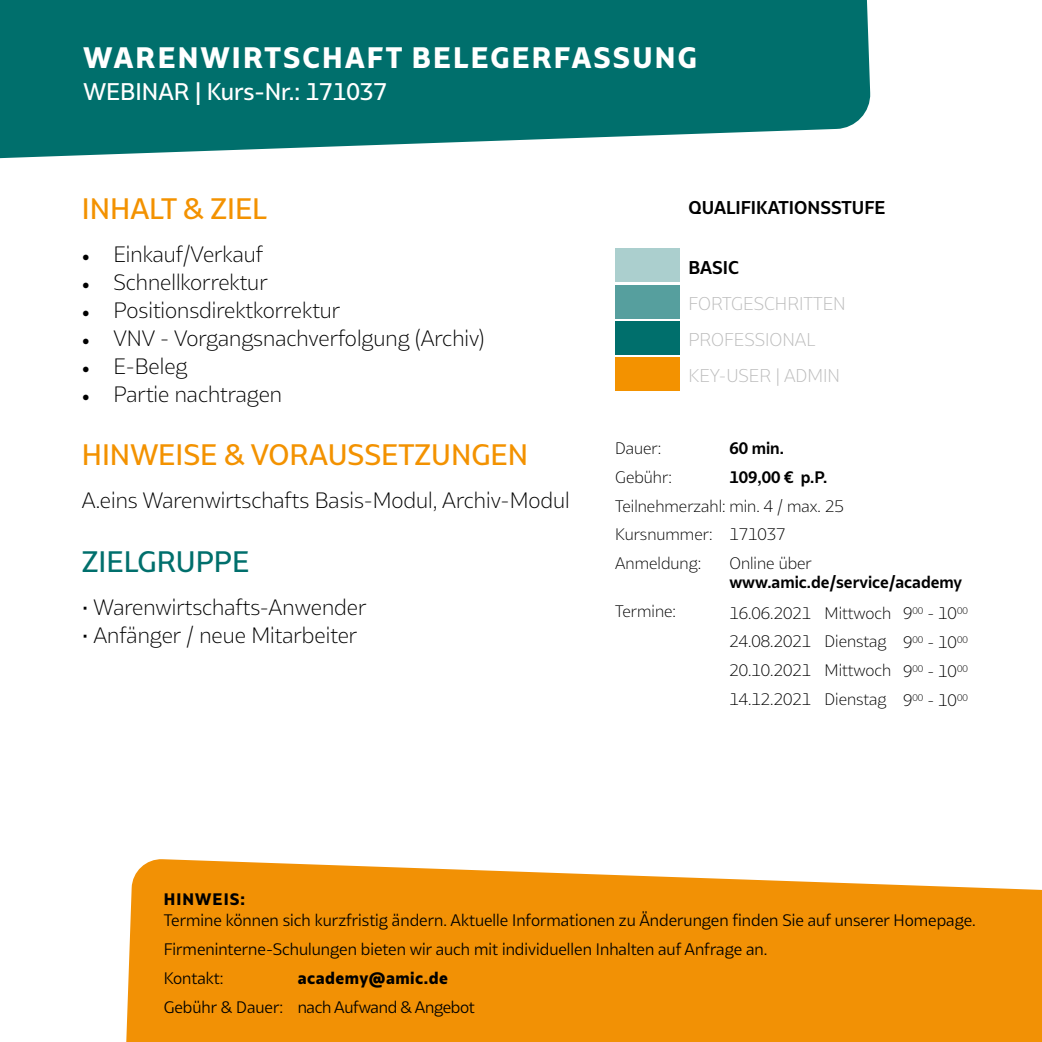
<style>
.page{position:relative;width:1042px;height:1042px;background:#fff}
.page>*{position:absolute;margin:0;border:0;box-sizing:border-box;transform-origin:0 0}
.t1{font:500 28px "Bw Glenn Sans DEMO";color:#f39200}
.t2{font:800 28px "Bw Glenn Sans DEMO";letter-spacing:.08em;color:#fff}
.t3{font:500 28px "Bw Glenn Sans DEMO";color:#006f6c}
.t4{font:500 22.75px "Bw Glenn Sans DEMO";color:#fff}
.t5{font:300 21px "Bw Glenn Sans DEMO";color:#000}
.t6{font:300 17.5px/36.1px "Bw Glenn Sans DEMO";color:#bcbcbc}
.t7{font:700 17.5px "Bw Glenn Sans DEMO";color:#000}
.t8{font:300 15.75px/28.9px "Bw Glenn Sans DEMO";color:#000}
.t9{font:15.75px/28.9px "Bw Glenn Sans DEMO";color:#000}
.t10{font:700 15.75px "Bw Glenn Sans DEMO";color:#000}
.t11{font:15.75px "Bw Glenn Sans DEMO";letter-spacing:-.02em;color:#000}
.t12{font:800 15.75px "Bw Glenn Sans DEMO";letter-spacing:.03em;color:#000}
.t13{font:800 15.75px "Bw Glenn Sans DEMO";letter-spacing:.07em;color:#000}
.s1{font-family:"Minion Pro";font-weight:400}
</style>
<div class="page">
<svg style="left:0;top:0;width:871px;height:159px;background:#1a7e7b"></svg>
<svg style="left:126px;top:859px;width:916px;height:183px;background:#f39a1a"></svg>
<hr style="left:615px;top:357px;width:4px;height:34px;background:#f39200">
<div style="left:615px;top:248px;width:65px;height:34px;background:#abcfce"></div>
<div style="left:615px;top:285px;width:65px;height:33px;background:#569f9e"></div>
<div style="left:615px;top:321px;width:65px;height:33px;background:#006f6c"></div>
<div style="left:615px;top:357px;width:65px;height:33px;background:#f39200"></div>
<h1 class="t2" style="left:84px;top:40px;width:615px">WARENWIRTSCHAFT BELEGERFASSUNG</h1>
<p class="t4" style="left:84px;top:77px;width:305px">WEBINAR | Kurs-Nr.: 171037</p>
<h1 class="t1" style="left:82px;top:191px;width:187px">INHALT &amp; ZIEL</h1>
<p class="t5" style="left:82px;top:241px;width:183px"><span class="s1">•</span> Einkauf/Verkauf</p>
<p class="t5" style="left:82px;top:269px;width:187px"><span class="s1">•</span> Schnellkorrektur</p>
<p class="t5" style="left:82px;top:297px;width:260px"><span class="s1">•</span> Positionsdirektkorrektur</p>
<p class="t5" style="left:82px;top:325px;width:404px"><span class="s1">•</span> VNV - Vorgangsnachverfolgung (Archiv)</p>
<p class="t5" style="left:82px;top:353px;width:107px"><span class="s1">•</span> E-Beleg</p>
<p class="t5" style="left:82px;top:381px;width:202px"><span class="s1">•</span> Partie nachtragen</p>
<h1 class="t1" style="left:82px;top:438px;width:448px">HINWEISE &amp; VORAUSSETZUNGEN</h1>
<p class="t5" style="left:82px;top:488px;width:489px">A.eins Warenwirtschafts Basis-Modul, Archiv-Modul</p>
<h1 class="t3" style="left:82px;top:544px;width:169px">ZIELGRUPPE</h1>
<p class="t5" style="left:82px;top:594px;width:286px">• Warenwirtschafts-Anwender</p>
<p class="t5" style="left:82px;top:622px;width:277px">• Anfänger / neue Mitarbeiter</p>
<p class="t7" style="left:688px;top:197px;width:198px">QUALIFIKATIONSSTUFE</p>
<p class="t7" style="left:688px;top:257px;width:52px">BASIC</p>
<p class="t6" style="left:688px;top:286px;width:159px">FORTGESCHRITTEN<br>PROFESSIONAL<br>KEY-USER | ADMIN</p>
<p class="t8" style="left:615px;top:433px;width:48px">Dauer:</p>
<p class="t10" style="left:729px;top:438px;width:56px">60 min.</p>
<p class="t8" style="left:615px;top:462px;width:58px">Gebühr:</p>
<p class="t10" style="left:729px;top:467px;width:99px">109,00 € p.P.</p>
<p class="t8" style="left:615px;top:491px;width:230px">Teilnehmerzahl: min. 4 / max. 25<br>Kursnummer: 171037<br>Anmeldung:</p>
<p class="t8" style="left:729px;top:549px;width:84px">Online über</p>
<p class="t10" style="left:729px;top:572px;width:234px">www.amic.de/service/academy</p>
<p class="t8" style="left:615px;top:596px;width:62px">Termine:</p>
<p class="t8" style="left:729px;top:598px;width:240px;text-align:justify">16.06.2021 Mittwoch 9<sup>00</sup> - 10<sup>00<br></sup>24.08.2021 Dienstag 9<sup>00</sup> - 10<sup>00<br></sup>20.10.2021 Mittwoch 9<sup>00</sup> - 10<sup>00<br></sup>14.12.2021 Dienstag 9<sup>00</sup> - 10<sup>00</sup></p>
<p class="t13" style="left:164px;top:889px;width:83px">HINWEIS:</p>
<p class="t9" style="left:164px;top:905px;width:813px">Termine können sich kurzfristig ändern. Aktuelle Informationen zu Änderungen finden Sie auf unserer Homepage.<br>Firmeninterne-Schulungen bieten wir auch mit individuellen Inhalten auf Anfrage an.<br>Kontakt:</p>
<p class="t12" style="left:298px;top:968px;width:152px">academy@amic.de</p>
<p class="t11" style="left:164px;top:997px;width:312px">Gebühr &amp; Dauer: nach Aufwand &amp; Angebot</p>
</div>
